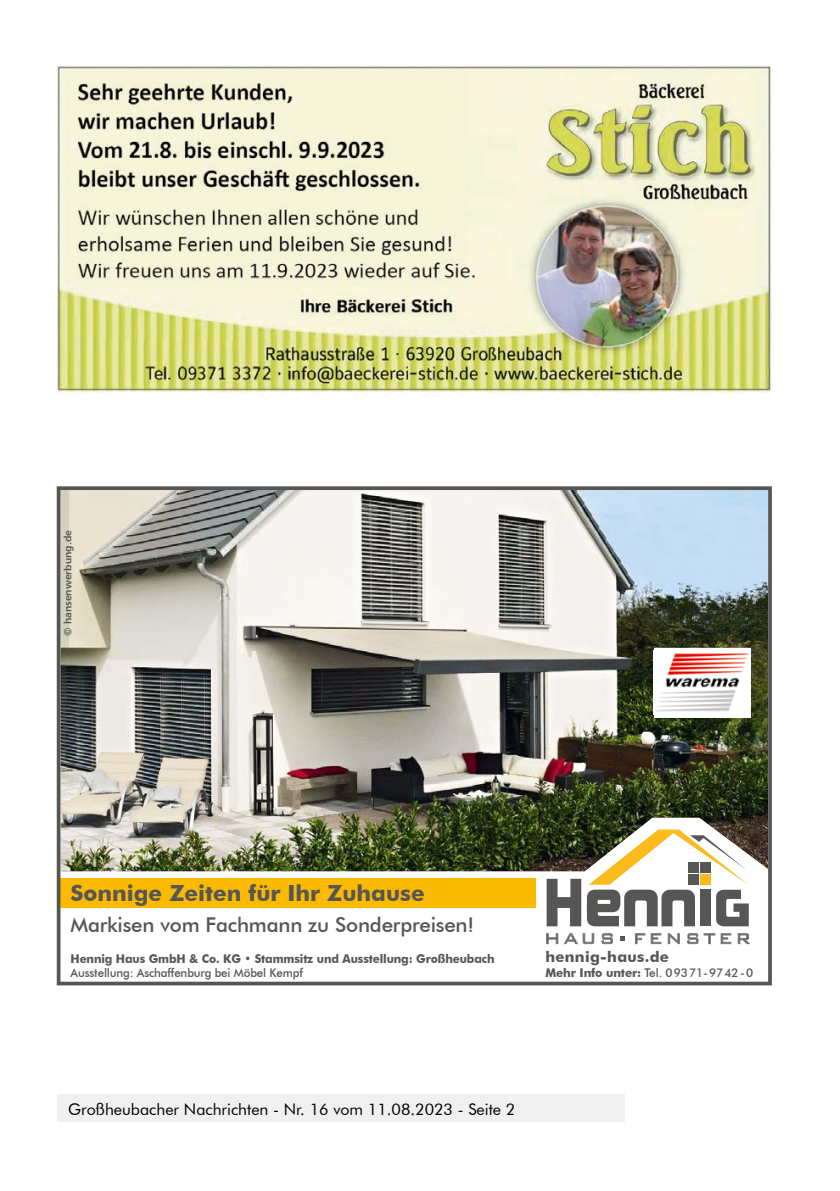
<style>
.page{position:relative;width:840px;height:1191px;background:#fff}
.page>*{position:absolute;margin:0;border:0;box-sizing:border-box;transform-origin:0 0}
.t1{font:700 22.2px "Futura BT";color:#565655}
.t2{font:500 20.4px "Futura BT";letter-spacing:-.01em;color:#565655}
.t3{font:16px "Futura BT";color:#000}
.t4{font:700 14.8px "Futura BT";letter-spacing:.02em;color:#565655}
.t5{font:700 12px "Futura BT";letter-spacing:-.01em;color:#565655;scale:.96 1}
.t6{font:500 12px "Futura BT";letter-spacing:-.01em;color:#565655;scale:.96 1}
.t7{font:500 12px "Futura BT";letter-spacing:-.01em;color:#565655}
.t8{font:10.2px "Humanist 777 BT Bold B";color:#565655}
.s1{font-weight:700}
</style>
<div class="page">
<img style="left:57px;top:486px;width:714px;height:499px">
<div style="left:653px;top:648px;width:97px;height:69px;background:#fff"></div>
<img style="left:655px;top:653px;width:94px;height:59px">
<svg style="left:546px;top:829px;width:202px;height:97px"></svg>
<svg style="left:546px;top:933px;width:203px;height:10px"></svg>
<img style="left:57px;top:66px;width:714px;height:327px">
<div style="left:57px;top:1095px;width:567px;height:27px;background:#f0f0f0"></div>
<p class="t8" style="left:61px;top:636px;width:107px;rotate:-90deg">© hansenwerbung.de</p>
<h1 class="t1" style="left:70px;top:879px;width:355px">Sonnige Zeiten für Ihr Zuhause</h1>
<h2 class="t2" style="left:70px;top:912px;width:405px">Markisen vom Fachmann zu Sonderpreisen!</h2>
<p class="t5" style="left:70px;top:951px;width:443px">Hennig Haus GmbH &amp; Co. KG • Stammsitz und Ausstellung: Großheubach</p>
<p class="t6" style="left:70px;top:965px;width:243px">Ausstellung: Aschaffenburg bei Möbel Kempf</p>
<p class="t4" style="left:545px;top:947px;width:125px">hennig-haus.de</p>
<p class="t7" style="left:545px;top:965px;width:209px"><span class="s1">Mehr Info unter:</span> Tel. 0 93 71- 97 42 - 0</p>
<h3 class="t3" style="left:68px;top:1099px;width:448px">Großheubacher Nachrichten - Nr. 16 vom 11.08.2023 - Seite 2</h3>
</div>
